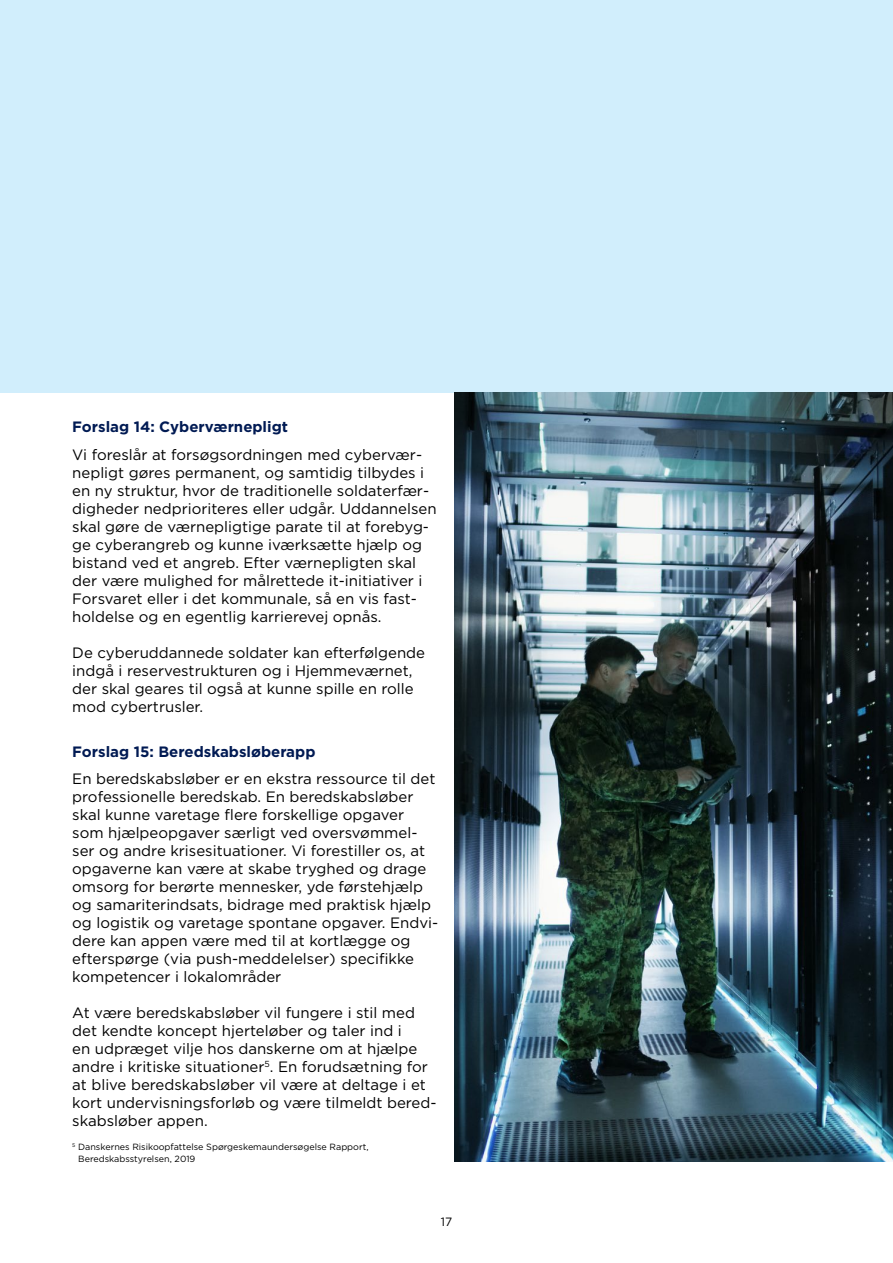
<style>
.page{position:relative;width:893px;height:1263px;background:#fff}
.page>*{position:absolute;margin:0;border:0;box-sizing:border-box;transform-origin:0 0}
.t1{font:15px/18px "Gotham";color:#000}
.t2{font:700 15px "Gotham";color:#001a53}
.t3{font:12px "Gotham";color:#000}
.t4{font:9px/12px "Gotham";color:#000}
</style>
<div class="page">
<div style="left:0;top:0;width:893px;height:393px;background:#d1eefc"></div>
<img style="left:455px;top:393px;width:438px;height:769px">
<p class="t2" style="left:72px;top:416px;width:217px">Forslag 14: Cyberværnepligt</p>
<p class="t1" style="left:72px;top:445px;width:366px">Vi foreslår at forsøgsordningen med cybervær&shy;nepligt gøres permanent, og samtidig tilbydes i en ny struktur, hvor de traditionelle soldaterfær&shy;digheder nedprioriteres eller udgår. Uddannelsen skal gøre de værnepligtige parate til at forebyg&shy;ge cyberangreb og kunne iværksætte hjælp og bistand ved et angreb. Efter værnepligten skal der være mulighed for målrettede it-initiativer i Forsvaret eller i det kommunale, så en vis fast&shy;holdelse og en egentlig karrierevej opnås.</p>
<p class="t1" style="left:72px;top:643px;width:354px">De cyberuddannede soldater kan efterfølgende indgå i reservestrukturen og i Hjemmeværnet, der skal geares til også at kunne spille en rolle mod cybertrusler.</p>
<p class="t2" style="left:72px;top:742px;width:245px">Forslag 15: Beredskabsløberapp</p>
<p class="t1" style="left:72px;top:769px;width:367px">En beredskabsløber er en ekstra ressource til det professionelle beredskab. En beredskabsløber skal kunne varetage flere forskellige opgaver som hjælpeopgaver særligt ved oversvømmel&shy;ser og andre krisesituationer. Vi forestiller os, at opgaverne kan være at skabe tryghed og drage omsorg for berørte mennesker, yde førstehjælp og samariterindsats, bidrage med praktisk hjælp og logistik og varetage spontane opgaver. Endvi&shy;dere kan appen være med til at kortlægge og efterspørge (via push-meddelelser) specifikke kompetencer i lokalområder</p>
<p class="t1" style="left:72px;top:1003px;width:366px">At være beredskabsløber vil fungere i stil med det kendte koncept hjerteløber og taler ind i<br>en udpræget vilje hos danskerne om at hjælpe andre i kritiske situationer<sup>5</sup>. En forudsætning for at blive beredskabsløber vil være at deltage i et kort undervisningsforløb og være tilmeldt bered&shy;skabsløber appen.</p>
<p class="t4" style="left:78px;top:1140px;width:292px;text-indent:-6px"><sup>5</sup> Danskernes Risikoopfattelse Spørgeskemaundersøgelse Rapport,<br>Beredskabsstyrelsen, 2019</p>
<p class="t3" style="left:441px;top:1214px;width:13px">17</p>
</div>
